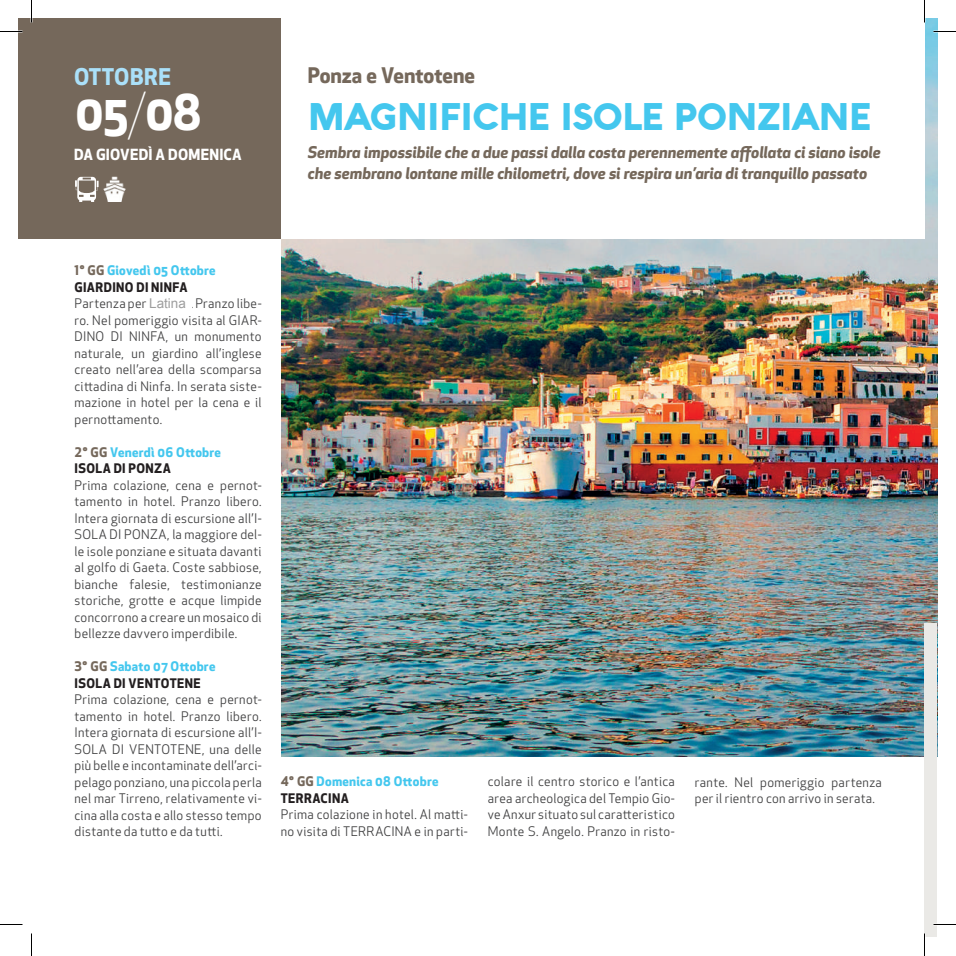
<style>
.page{position:relative;width:956px;height:956px;background:#fff}
.page>*{position:absolute;margin:0;border:0;box-sizing:border-box;transform-origin:0 0}
.t1{font:700 48px "Apex New";color:#fff}
.t2{font:900 37.5px "Aquawax";letter-spacing:-.035em;color:#44c7ee}
.t3{font:700 22.5px "Apex New";letter-spacing:.025em;color:#aae0f9}
.t4{font:700 21px "Apex New";letter-spacing:-.005em;color:#75685b}
.t5{font:italic 700 15.75px/21px "Apex New";letter-spacing:.005em;color:#75685b}
.t6{font:700 15px "Apex New";letter-spacing:.015em;color:#fff}
.t7{font:12.9px/16.5px "Apex New";letter-spacing:.025em;color:#3e3e3f;text-align:justify}
.t8{font:700 12.9px/16.5px "Apex New";letter-spacing:.025em;color:#44c7ee}
.t9{font:700 12.9px/16.5px "Apex New";letter-spacing:.025em;color:#231f20}
.s1{font-weight:300}
.s2{color:#75685b}
.s3{color:#231f20}
.s4{color:#44c7ee}
</style>
<div class="page">
<img style="left:282px;top:19px;width:655px;height:737px">
<div style="left:19px;top:19px;width:264px;height:220px;background:#75685b"></div>
<div style="left:924px;top:623px;width:13px;height:314px;background:#eae9e6"></div>
<div style="left:281px;top:19px;width:643px;height:220px;background:#fff"></div>
<svg style="left:75px;top:177px;width:24px;height:25px"></svg>
<img style="left:103px;top:176px;width:23px;height:26px">
<hr style="left:933px;top:923px;width:23px;height:2px;background:#fff">
<svg style="left:0;top:31px;width:22px;height:1px"></svg>
<svg style="left:933px;top:31px;width:23px;height:1px"></svg>
<svg style="left:0;top:924px;width:22px;height:1px"></svg>
<svg style="left:933px;top:924px;width:23px;height:1px"></svg>
<svg style="left:31px;top:0;width:1px;height:22px"></svg>
<svg style="left:31px;top:933px;width:1px;height:23px"></svg>
<svg style="left:924px;top:0;width:1px;height:22px"></svg>
<svg style="left:924px;top:933px;width:1px;height:23px"></svg>
<svg style="left:149px;top:298px;width:37px;height:11px"></svg>
<h3 class="t3" style="left:74px;top:60px;width:98px">OTTOBRE</h3>
<h1 class="t1" style="left:75px;top:78px;width:128px">05<span class="s1">/</span>08</h1>
<p class="t6" style="left:74px;top:143px;width:169px">DA GIOVEDÌ A DOMENICA</p>
<h3 class="t4" style="left:308px;top:61px;width:169px">Ponza e Ventotene</h3>
<h2 class="t2" style="left:308px;top:91px;width:565px">MAGNIFICHE ISOLE PONZIANE</h2>
<p class="t5" style="left:308px;top:141px;width:574px">Sembra impossibile che a due passi dalla costa perennemente affollata ci siano isole che sembrano lontane mille chilometri, dove si respira un’aria di tranquillo passato</p>
<p class="t8" style="left:75px;top:261px;width:143px"><span class="s2">1° GG</span> Giovedì 05 Ottobre<br><span class="s3">GIARDINO DI NINFA</span></p>
<p class="t7" style="left:75px;top:295px;width:189px">Partenza per Padova. Pranzo libe&shy;ro. Nel pomeriggio visita al GIAR-DINO DI NINFA, un monumento naturale, un giardino all’inglese creato nell’area della scomparsa cittadina di Ninfa. In serata siste&shy;mazione in hotel per la cena e il pernottamento.</p>
<p class="t8" style="left:75px;top:443px;width:148px"><span class="s2">2° GG</span> Venerdì 06 Ottobre<br><span class="s3">ISOLA DI PONZA</span></p>
<p class="t7" style="left:75px;top:477px;width:189px">Prima colazione, cena e pernot&shy;tamento in hotel. Pranzo libero.<br>Intera giornata di escursione all’I-SOLA DI PONZA, la maggiore del&shy;le isole ponziane e situata davanti al golfo di Gaeta. Coste sabbiose, bianche falesie, testimonianze storiche, grotte e acque limpide concorrono a creare un mosaico di bellezze davvero imperdibile.</p>
<p class="t9" style="left:75px;top:657px;width:142px"><span class="s2">3° GG</span> <span class="s4">Sabato 07 Ottobre<br></span>ISOLA DI VENTOTENE</p>
<p class="t7" style="left:75px;top:691px;width:189px">Prima colazione, cena e pernot&shy;tamento in hotel. Pranzo libero.<br>Intera giornata di escursione all’I-SOLA DI VENTOTENE, una delle più belle e incontaminate dell’arci&shy;pelago ponziano, una piccola perla nel mar Tirreno, relativamente vi&shy;cina alla costa e allo stesso tempo distante da tutto e da tutti.</p>
<p class="t8" style="left:281px;top:773px;width:159px"><span class="s2">4° GG</span> Domenica 08 Ottobre<br><span class="s3">TERRACINA</span></p>
<p class="t7" style="left:281px;top:806px;width:189px">Prima colazione in hotel. Al matti&shy;no visita di TERRACINA e in parti-</p>
<p class="t7" style="left:488px;top:773px;width:189px">colare il centro storico e l’antica area archeologica del Tempio Gio&shy;ve Anxur situato sul caratteristico Monte S. Angelo. Pranzo in risto-</p>
<p class="t7" style="left:695px;top:774px;width:189px">rante. Nel pomeriggio partenza per il rientro con arrivo in serata.</p>
</div>
